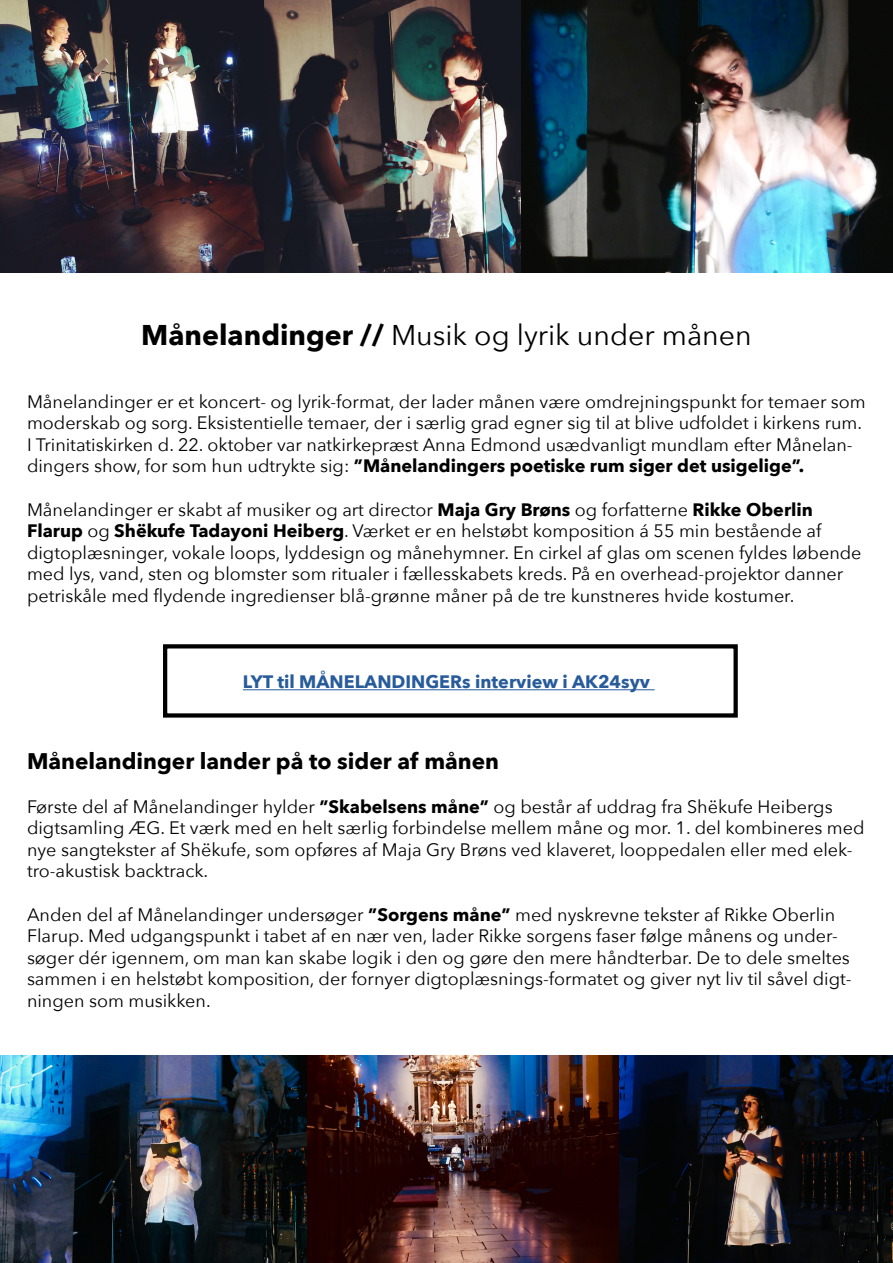
<style>
.page{position:relative;width:893px;height:1263px;background:#fff}
.page>*{position:absolute;margin:0;border:0;box-sizing:border-box;transform-origin:0 0}
.t1{font:28.5px "Avenir Next";color:#000}
.t2{font:700 22.5px "Avenir Next";color:#000}
.t3{font:18px/21.6px "Avenir Next";color:#000}
.t4{font:700 18px "Avenir Next";color:#275b9b}
.s1{font-weight:700}
</style>
<div class="page">
<hr style="left:243px;top:689px;width:412px;height:1px;background:#275b9b">
<div style="left:163px;top:644px;width:575px;height:74px;border:4px solid #000"></div>
<img style="left:264px;top:0;width:258px;height:272px">
<img style="left:0;top:0;width:264px;height:272px">
<img style="left:522px;top:0;width:371px;height:272px">
<img style="left:0;top:1055px;width:583px;height:208px">
<img style="left:583px;top:1055px;width:310px;height:208px">
<h1 class="t1" style="left:141px;top:311px;width:612px"><span class="s1">Månelandinger //</span> Musik og lyrik under månen</h1>
<p class="t3" style="left:27px;top:390px;width:840px">Månelandinger er et koncert- og lyrik-format, der lader månen være omdrejningspunkt for temaer som moderskab og sorg. Eksistentielle temaer, der i særlig grad egner sig til at blive udfoldet i kirkens rum.<br>I Trinitatiskirken d. 22. oktober var natkirkepræst Anna Edmond usædvanligt mundlam efter Månelan&shy;dingers show, for som hun udtrykte sig: <span class="s1">”Månelandingers poetiske rum siger det usigelige”.</span></p>
<p class="t3" style="left:27px;top:498px;width:836px">Månelandinger er skabt af musiker og art director <span class="s1">Maja Gry Brøns</span> og forfatterne <span class="s1">Rikke Oberlin Flarup</span> og <span class="s1">Shëkufe Tadayoni Heiberg</span>. Værket er en helstøbt komposition á 55 min bestående af digtoplæsninger, vokale loops, lyddesign og månehymner. En cirkel af glas om scenen fyldes løbende med lys, vand, sten og blomster som ritualer i fællesskabets kreds. På en overhead-projektor danner petriskåle med flydende ingredienser blå-grønne måner på de tre kunstneres hvide kostumer.</p>
<p class="t4" style="left:243px;top:666px;width:409px">LYT til MÅNELANDINGERs interview i AK24syv</p>
<p class="t2" style="left:27px;top:742px;width:474px">Månelandinger lander på to sider af månen</p>
<p class="t3" style="left:27px;top:795px;width:839px">Første del af Månelandinger hylder <span class="s1">”Skabelsens måne”</span> og består af uddrag fra Shëkufe Heibergs digtsamling ÆG. Et værk med en helt særlig forbindelse mellem måne og mor. 1. del kombineres med nye sangtekster af Shëkufe, som opføres af Maja Gry Brøns ved klaveret, looppedalen eller med elek&shy;tro-akustisk backtrack.</p>
<p class="t3" style="left:27px;top:903px;width:826px">Anden del af Månelandinger undersøger <span class="s1">”Sorgens måne”</span> med nyskrevne tekster af Rikke Oberlin Flarup. Med udgangspunkt i tabet af en nær ven, lader Rikke sorgens faser følge månens og under&shy;søger dér igennem, om man kan skabe logik i den og gøre den mere håndterbar. De to dele smeltes sammen i en helstøbt komposition, der fornyer digtoplæsnings-formatet og giver nyt liv til såvel digt&shy;ningen som musikken.</p>
</div>
